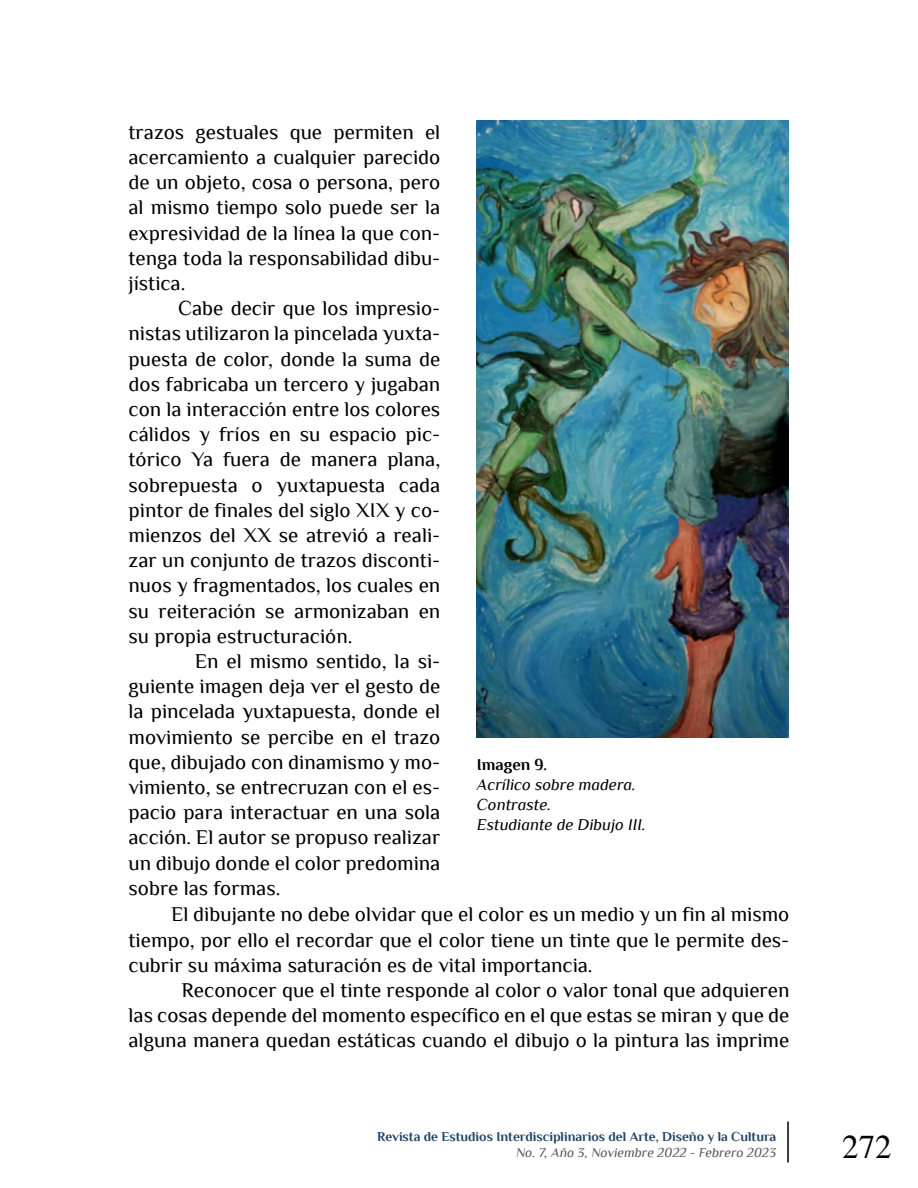
<style>
.page{position:relative;width:918px;height:1188px;background:#fff}
.page>*{position:absolute;margin:0;border:0;box-sizing:border-box;transform-origin:0 0}
.t1{font:33px "Times";color:#000}
.t2{font:21px/25.2px "Philosopher";color:#000;text-align:justify}
.t3{font:italic 16.5px/19.8px "Philosopher";color:#000}
.t4{font:700 16.5px "Philosopher";color:#000}
.t5{font:700 13.5px "Philosopher";color:#1e4066}
.t6{font:italic 13.5px "Philosopher";color:#575756}
</style>
<div class="page">
<hr style="left:787px;top:1121px;width:2px;height:41px;background:#000">
<img style="left:477px;top:121px;width:311px;height:616px">
<p class="t2" style="left:129px;top:119px;width:313px">trazos gestuales que permiten el acercamiento a cualquier parecido de un objeto, cosa o persona, pero al mismo tiempo solo puede ser la expresividad de la línea la que con&shy;tenga toda la responsabilidad dibu&shy;jística.</p>
<p class="t2" style="left:129px;top:296px;width:313px;text-indent:50px">Cabe decir que los impresio&shy;nistas utilizaron la pincelada yuxta&shy;puesta de color, donde la suma de dos fabricaba un tercero y jugaban con la interacción entre los colores cálidos y fríos en su espacio pic&shy;tórico Ya fuera de manera plana, sobrepuesta o yuxtapuesta cada pintor de finales del siglo XIX y co&shy;mienzos del XX se atrevió a reali&shy;zar un conjunto de trazos disconti&shy;nuos y fragmentados, los cuales en su reiteración se armonizaban en su propia estructuración.</p>
<p class="t2" style="left:129px;top:649px;width:313px;text-indent:66px">En el mismo sentido, la si&shy;guiente imagen deja ver el gesto de la pincelada yuxtapuesta, donde el movimiento se percibe en el trazo que, dibujado con dinamismo y mo&shy;vimiento, se entrecruzan con el es&shy;pacio para interactuar en una sola acción. El autor se propuso realizar un dibujo donde el color predomina sobre las formas.</p>
<p class="t4" style="left:477px;top:756px;width:72px">Imagen 9.</p>
<p class="t3" style="left:477px;top:775px;width:170px">Acrílico sobre madera.<br>Contraste.<br>Estudiante de Dibujo III.</p>
<p class="t2" style="left:129px;top:902px;width:662px;text-indent:43px">El dibujante no debe olvidar que el color es un medio y un fin al mismo tiempo, por ello el recordar que el color tiene un tinte que le permite des&shy;cubrir su máxima saturación es de vital importancia.</p>
<p class="t2" style="left:129px;top:978px;width:662px;text-indent:53px">Reconocer que el tinte responde al color o valor tonal que adquieren las cosas depende del momento específico en el que estas se miran y que de alguna manera quedan estáticas cuando el dibujo o la pintura las imprime</p>
<p class="t5" style="left:377px;top:1129px;width:401px">Revista de Estudios Interdisciplinarios del Arte, Diseño y la Cultura</p>
<p class="t6" style="left:516px;top:1145px;width:262px">No. 7, Año 3, Noviembre 2022 - Febrero 2023</p>
<h1 class="t1" style="left:842px;top:1116px;width:51px">272</h1>
</div>
